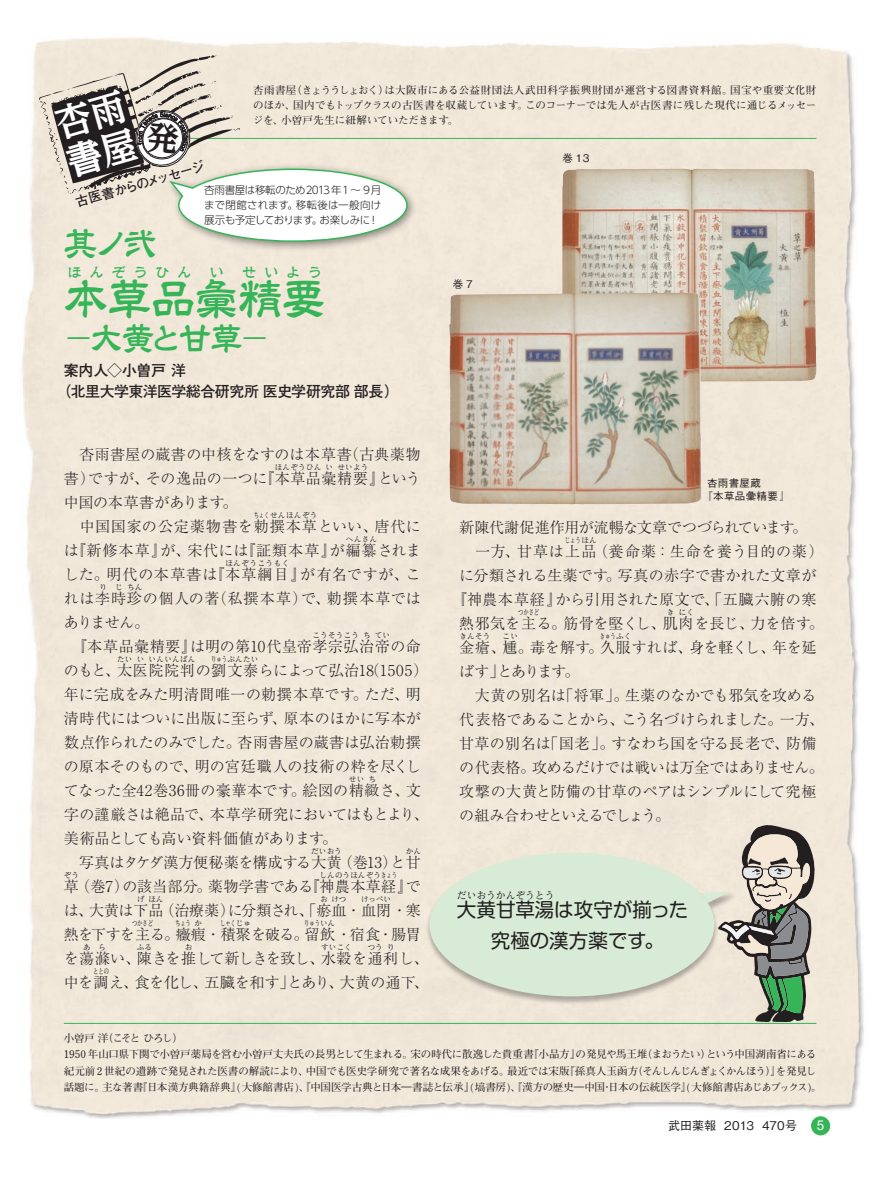
<style>
.page{position:relative;width:893px;height:1191px;background:#fff}
.page>*{position:absolute;margin:0;border:0;box-sizing:border-box;transform-origin:0 0}
.t1{font:500 45px "Reisho 101 Std";letter-spacing:-.03em;color:#36b558}
.t2{font:500 34.5px "Reisho 101 Std";color:#36b558}
.t3{font:500 33px "Reisho 101 Std";letter-spacing:-.08em;color:#36b558}
.t4{font:19.5px "Shin M Go Pro";color:#231f20}
.t5{font:300 15px/24px "Ryumin Pr 6 N";letter-spacing:.01em;color:#231f20}
.t6{font:300 15px/24px "Ryumin Pr 6 N";letter-spacing:-.01em;color:#231f20}
.t7{font:300 15px/24px "Ryumin Pr 6 N";letter-spacing:.03em;color:#231f20}
.t8{font:300 15px "Ryumin Pr 6 N";letter-spacing:.035em;color:#231f20}
.t9{font:700 15px/21px "Futo Go B101 Pr 6 N";letter-spacing:-.035em;color:#231f20}
.t10{font:300 15px "Ryumin Pr 6 N";letter-spacing:.06em;color:#231f20}
.t11{font:300 15px "Ryumin Pr 6 N";letter-spacing:-.015em;color:#231f20}
.t12{font:300 15px "Ryumin Pr 6 N";letter-spacing:.07em;color:#231f20}
.t13{font:300 15px "Ryumin Pr 6 N";letter-spacing:.055em;color:#231f20}
.t14{font:300 15px "Ryumin Pr 6 N";letter-spacing:.045em;color:#231f20}
.t15{font:500 15px "Reisho 101 Std";letter-spacing:.46em;color:#36b558}
.t16{font:13.5px "Helvetica Neue";color:#fff}
.t17{font:700 13.35px "Futo Go B101 Pro";color:#231f20}
.t18{font:500 12px "Gothic BBB Pr 6 N";color:#231f20}
.t19{font:700 10.5px/16.5px "Futo Min A101 Pr 6 N";letter-spacing:-.025em;color:#231f20;text-align:justify}
.t20{font:300 10.5px/15px "UD Shin Go Pr 6";letter-spacing:-.025em;color:#231f20;text-align:justify}
.t21{font:500 10.5px/13.5px "Gothic BBB Pr 6 N";letter-spacing:.03em;color:#231f20}
.t22{font:9.75px "Shin M Go Pro";color:#231f20}
.t23{font:300 7.5px "Ryumin Pr 6 N";letter-spacing:.03em;color:#231f20}
.t24{font:300 7.5px "Ryumin Pr 6 N";letter-spacing:.03em;color:#231f20;scale:.7 1}
.t25{font:300 7.5px "Ryumin Pr 6 N";letter-spacing:.01em;color:#231f20}
.s1{font-family:"UD Shin Go Pro";font-weight:300}
</style>
<div class="page">
<img style="left:21px;top:37px;width:843px;height:1081px">
<div style="left:811px;top:1116px;width:19px;height:19px;background:#36b558;border-radius:50%"></div>
<div style="left:165px;top:162px;width:253px;height:90px;background:#231f20;opacity:.5"></div>
<svg style="left:701px;top:825px;width:113px;height:197px"></svg>
<hr style="left:64px;top:1023px;width:752px;height:1px;background:#36b558">
<hr style="left:64px;top:138px;width:752px;height:1px;background:#36b558">
<div style="left:425px;top:852px;width:294px;height:153px;background:#231f20;opacity:.33"></div>
<div style="left:429px;top:853px;width:285px;height:143px;background:#d8ebd7;border-radius:50%"></div>
<img style="left:562px;top:168px;width:253px;height:213px">
<img style="left:449px;top:293px;width:232px;height:125px">
<svg style="left:39px;top:55px;width:369px;height:188px"></svg>
<p class="t19" style="left:253px;top:82px;width:565px;line-height:15px">杏雨書屋（きょううしょおく）は大阪市にある公益財団法人武田科学振興財団が運営する図書資料館。国宝や重要文化財のほか、国内でもトップクラスの古医書を収蔵しています。このコーナーでは先人が古医書に残した現代に通じるメッセージを、小曽戸先生に紐解いていただきます。</p>
<p class="t17" style="left:73px;top:192px;width:136px;rotate:-16deg">古医書からのメッセージ</p>
<p class="t20" style="left:204px;top:182px;width:179px">杏雨書屋は移転のため2013年1～ 9月まで閉館されます。移転後は一般向け展示も予定しております。お楽しみに！</p>
<h2 class="t2" style="left:63px;top:218px;width:96px">其ノ弐</h2>
<h1 class="t1" style="left:63px;top:265px;width:265px">本草品彙精要</h1>
<p class="t15" style="left:67px;top:261px;width:38px">ほん</p>
<p class="t15" style="left:111px;top:261px;width:38px">ぞう</p>
<p class="t15" style="left:155px;top:261px;width:38px">ひん</p>
<p class="t15" style="left:209px;top:261px;width:16px">い</p>
<p class="t15" style="left:242px;top:261px;width:38px">せい</p>
<p class="t15" style="left:286px;top:261px;width:38px">よう</p>
<h3 class="t3" style="left:62px;top:313px;width:210px"><span class="s1">−</span>大黄と甘草<span class="s1">−</span></h3>
<p class="t9" style="left:56px;top:359px;width:345px;text-indent:8px">案内人◇小曽戸 洋<br>（北里大学東洋医学総合研究所 医史学研究部 部長）</p>
<p class="t5" style="left:64px;top:441px;width:359px">　杏雨書屋の蔵書の中核をなすのは本草書（古典薬物書）ですが、その逸品の一つに『本草品彙精要』という</p>
<p class="t23" style="left:275px;top:461px;width:48px">ほんぞうひん</p>
<p class="t23" style="left:326px;top:461px;width:9px">い</p>
<p class="t23" style="left:337px;top:461px;width:32px">せいよう</p>
<p class="t7" style="left:64px;top:489px;width:359px">中国の本草書があります。<br>　中国国家の公定薬物書を勅撰本草といい、唐代に</p>
<p class="t24" style="left:254px;top:509px;width:93px">ちょくせんほんぞう</p>
<p class="t10" style="left:64px;top:538px;width:359px">は『新修本草』が、宋代には『証類本草』が編纂されま</p>
<p class="t23" style="left:346px;top:533px;width:33px">へんさん</p>
<p class="t12" style="left:64px;top:562px;width:359px">した。明代の本草書は『本草綱目』が有名ですが、こ</p>
<p class="t23" style="left:225px;top:557px;width:65px">ほんぞうこうもく</p>
<p class="t13" style="left:64px;top:586px;width:359px">れは李時珍の個人の著（私撰本草）で、勅撰本草では</p>
<p class="t23" style="left:99px;top:581px;width:9px">り</p>
<p class="t23" style="left:115px;top:581px;width:9px">じ</p>
<p class="t23" style="left:127px;top:581px;width:17px">ちん</p>
<p class="t5" style="left:64px;top:609px;width:359px">ありません。<br>　『本草品彙精要』は明の第10代皇帝孝宗弘治帝の命</p>
<p class="t23" style="left:313px;top:629px;width:48px">こうそうこう</p>
<p class="t23" style="left:363px;top:629px;width:9px">ち</p>
<p class="t23" style="left:375px;top:629px;width:17px">てい</p>
<p class="t8" style="left:64px;top:658px;width:366px">のもと、太医院院判の劉文泰らによって弘治18（1505）</p>
<p class="t23" style="left:117px;top:653px;width:17px">たい</p>
<p class="t23" style="left:137px;top:653px;width:9px">い</p>
<p class="t23" style="left:149px;top:653px;width:48px">いんいんばん</p>
<p class="t24" style="left:211px;top:653px;width:69px">りゅうぶんたい</p>
<p class="t5" style="left:64px;top:681px;width:359px;text-align:justify">年に完成をみた明清間唯一の勅撰本草です。ただ、明清時代にはついに出版に至らず、原本のほかに写本が数点作られたのみでした。杏雨書屋の蔵書は弘治勅撰の原本そのもので、明の宮廷職人の技術の粋を尽くしてなった全42巻36冊の豪華本です。絵図の精緻さ、文</p>
<p class="t23" style="left:349px;top:773px;width:17px">せい</p>
<p class="t23" style="left:368px;top:773px;width:9px">ち</p>
<p class="t5" style="left:64px;top:801px;width:366px">字の謹厳さは絶品で、本草学研究においてはもとより、美術品としても高い資料価値があります。<br>　写真はタケダ漢方便秘薬を構成する大黄</p>
<p class="t23" style="left:311px;top:845px;width:32px">だいおう</p>
<p class="t23" style="left:406px;top:845px;width:16px">かん</p>
<p class="t5" style="left:338px;top:849px;width:85px">（巻13）と甘</p>
<p class="t23" style="left:64px;top:869px;width:17px">ぞう</p>
<p class="t25" style="left:320px;top:869px;width:79px">しんのうほんぞうきょう</p>
<p class="t5" style="left:75px;top:873px;width:347px">（巻7）の該当部分。薬物学書である『神農本草経』で</p>
<p class="t5" style="left:64px;top:873px;width:16px">草</p>
<p class="t23" style="left:137px;top:893px;width:9px">げ</p>
<p class="t23" style="left:148px;top:893px;width:16px">ほん</p>
<p class="t23" style="left:320px;top:893px;width:9px">お</p>
<p class="t23" style="left:331px;top:893px;width:16px">けつ</p>
<p class="t23" style="left:361px;top:893px;width:32px">けっぺい</p>
<p class="t11" style="left:64px;top:922px;width:359px">熱を下すを主る。癥瘕・積聚を破る。留飲・宿食・腸胃</p>
<p class="t5" style="left:160px;top:897px;width:263px">（治療薬）に分類され、「瘀血・血閉・寒</p>
<p class="t5" style="left:64px;top:897px;width:101px">は、大黄は下品</p>
<p class="t24" style="left:132px;top:917px;width:32px">つかさど</p>
<p class="t24" style="left:175px;top:917px;width:24px">ちょう</p>
<p class="t23" style="left:195px;top:917px;width:9px">か</p>
<p class="t24" style="left:220px;top:917px;width:46px">しゃくじゅ</p>
<p class="t24" style="left:304px;top:917px;width:46px">りゅういん</p>
<p class="t8" style="left:64px;top:946px;width:366px">を蕩滌い、陳きを推して新しきを致し、水穀を通利し、</p>
<p class="t23" style="left:83px;top:941px;width:9px">あ</p>
<p class="t23" style="left:99px;top:941px;width:9px">ら</p>
<p class="t23" style="left:137px;top:941px;width:17px">ふる</p>
<p class="t23" style="left:185px;top:941px;width:9px">お</p>
<p class="t23" style="left:321px;top:941px;width:32px">すいこく</p>
<p class="t23" style="left:368px;top:941px;width:17px">つう</p>
<p class="t23" style="left:387px;top:941px;width:9px">り</p>
<p class="t5" style="left:64px;top:969px;width:366px">中を調え、食を化し、五臓を和す」とあり、大黄の通下、</p>
<p class="t24" style="left:93px;top:965px;width:24px">ととの</p>
<p class="t21" style="left:453px;top:276px;width:22px">巻 7</p>
<p class="t21" style="left:562px;top:151px;width:28px">巻 13</p>
<p class="t21" style="left:702px;top:475px;width:90px;text-indent:5px">杏雨書屋蔵<br>『本草品彙精要』</p>
<p class="t5" style="left:459px;top:514px;width:349px">新陳代謝促進作用が流暢な文章でつづられています。　一方、甘草は上品</p>
<p class="t24" style="left:565px;top:534px;width:47px">じょうほん</p>
<p class="t14" style="left:593px;top:539px;width:232px">（養命薬：生命を養う目的の薬）</p>
<p class="t5" style="left:459px;top:562px;width:359px">に分類される生薬です。写真の赤字で書かれた文章が</p>
<p class="t7" style="left:452px;top:586px;width:366px">『神農本草経』から引用された原文で、「五臓六腑の寒</p>
<p class="t5" style="left:459px;top:610px;width:366px">熱邪気を主る。筋骨を堅くし、肌肉を長じ、力を倍す。</p>
<p class="t24" style="left:518px;top:606px;width:32px">つかさど</p>
<p class="t23" style="left:667px;top:606px;width:9px">き</p>
<p class="t23" style="left:679px;top:606px;width:17px">にく</p>
<p class="t5" style="left:459px;top:634px;width:359px">金瘡、尰。毒を解す。久服すれば、身を軽くし、年を延</p>
<p class="t23" style="left:459px;top:630px;width:32px">きんそう</p>
<p class="t23" style="left:503px;top:630px;width:17px">こい</p>
<p class="t24" style="left:600px;top:630px;width:46px">きゅうふく</p>
<p class="t6" style="left:459px;top:658px;width:366px">ばす」とあります。<br>　大黄の別名は「将軍」。生薬のなかでも邪気を攻める代表格であることから、こう名づけられました。一方、甘草の別名は「国老」。すなわち国を守る長老で、防備の代表格。攻めるだけでは戦いは万全ではありません。攻撃の大黄と防備の甘草のペアはシンプルにして究極の組み合わせといえるでしょう。</p>
<p class="t22" style="left:457px;top:887px;width:99px">だいおうかんぞうとう</p>
<h3 class="t4" style="left:491px;top:925px;width:174px">究極の漢方薬です。</h3>
<h3 class="t4" style="left:457px;top:893px;width:233px">大黄甘草湯は攻守が揃った</h3>
<p class="t19" style="left:64px;top:1029px;width:759px;text-align:left">小曽戸 洋（こそと ひろし）<br>1950 年山口県下関で小曽戸薬局を営む小曽戸丈夫氏の長男として生まれる。宋の時代に散逸した貴重書『小品方』の発見や馬王堆（まおうたい）という中国湖南省にある紀元前 2 世紀の遺跡で発見された医書の解読により、中国でも医史学研究で著名な成果をあげる。最近では宋版『孫真人玉函方（そんしんじんぎょくかんほう）』を発見し話題に。主な著書『日本漢方典籍辞典』( 大修館書店 )、『中国医学古典と日本―書誌と伝承』(塙書房)、『漢方の歴史―中国・日本の伝統医学』( 大修館書店あじあブックス)。</p>
<p class="t18" style="left:668px;top:1115px;width:131px">武田薬報 2013 470号</p>
<p class="t16" style="left:817px;top:1113px;width:9px">5</p>
</div>
